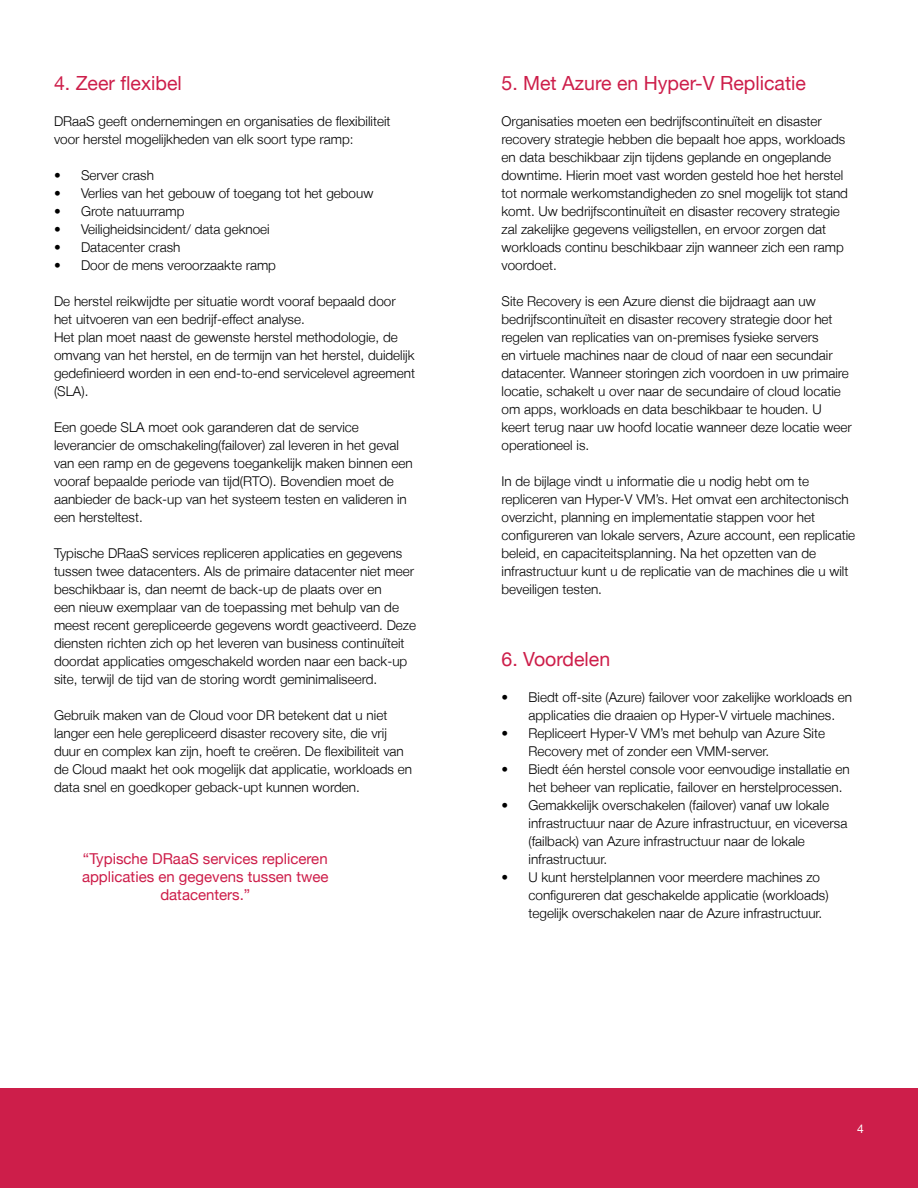
<style>
.page{position:relative;width:918px;height:1188px;background:#fff}
.page>*{position:absolute;margin:0;border:0;box-sizing:border-box;transform-origin:0 0}
.t1{font:19.5px "Helvetica Neue";color:#cd1e4a}
.t2{font:15px/18px "Helvetica Neue";color:#cd1e4a;text-align:center}
.t3{font:300 13.5px/18px "Helvetica Neue";color:#000}
.t4{font:12px "Helvetica Neue";color:#fff}
</style>
<div class="page">
<div style="left:1px;top:1088px;width:917px;height:99px;background:#cd1e4a"></div>
<h1 class="t1" style="left:54px;top:69px;width:129px">4. Zeer flexibel</h1>
<p class="t3" style="left:54px;top:112px;width:338px">DRaaS geeft ondernemingen en organisaties de flexibiliteit voor herstel mogelijkheden van elk soort type ramp:</p>
<p class="t3" style="left:54px;top:166px;width:102px">• Server crash</p>
<p class="t3" style="left:54px;top:184px;width:321px">• Verlies van het gebouw of toegang tot het gebouw</p>
<p class="t3" style="left:54px;top:202px;width:132px">• Grote natuurramp</p>
<p class="t3" style="left:54px;top:220px;width:217px">• Veiligheidsincident/ data geknoei</p>
<p class="t3" style="left:54px;top:238px;width:128px">• Datacenter crash</p>
<p class="t3" style="left:54px;top:256px;width:224px">• Door de mens veroorzaakte ramp</p>
<p class="t3" style="left:54px;top:292px;width:363px">De herstel reikwijdte per situatie wordt vooraf bepaald door het uitvoeren van een bedrijf-effect analyse.<br>Het plan moet naast de gewenste herstel methodologie, de omvang van het herstel, en de termijn van het herstel, duidelijk gedefinieerd worden in een end-to-end servicelevel agreement (SLA).</p>
<p class="t3" style="left:54px;top:418px;width:360px">Een goede SLA moet ook garanderen dat de service leverancier de omschakeling(failover) zal leveren in het geval van een ramp en de gegevens toegankelijk maken binnen een vooraf bepaalde periode van tijd(RTO). Bovendien moet de aanbieder de back-up van het systeem testen en valideren in een hersteltest.</p>
<p class="t3" style="left:54px;top:544px;width:364px">Typische DRaaS services repliceren applicaties en gegevens tussen twee datacenters. Als de primaire datacenter niet meer beschikbaar is, dan neemt de back-up de plaats over en<br>een nieuw exemplaar van de toepassing met behulp van de meest recent gerepliceerde gegevens wordt geactiveerd. Deze diensten richten zich op het leveren van business continuïteit doordat applicaties omgeschakeld worden naar een back-up site, terwijl de tijd van de storing wordt geminimaliseerd.</p>
<p class="t3" style="left:54px;top:706px;width:360px">Gebruik maken van de Cloud voor DR betekent dat u niet langer een hele gerepliceerd disaster recovery site, die vrij duur en complex kan zijn, hoeft te creëren. De flexibiliteit van de Cloud maakt het ook mogelijk dat applicatie, workloads en data snel en goedkoper geback-upt kunnen worden.</p>
<p class="t2" style="left:82px;top:851px;width:248px">“Typische DRaaS services repliceren applicaties en gegevens tussen twee datacenters.”</p>
<h1 class="t1" style="left:502px;top:69px;width:306px">5. Met Azure en Hyper-V Replicatie</h1>
<p class="t3" style="left:502px;top:112px;width:348px">Organisaties moeten een bedrijfscontinuïteit en disaster recovery strategie hebben die bepaalt hoe apps, workloads en data beschikbaar zijn tijdens geplande en ongeplande downtime. Hierin moet vast worden gesteld hoe het herstel tot normale werkomstandigheden zo snel mogelijk tot stand komt. Uw bedrijfscontinuïteit en disaster recovery strategie zal zakelijke gegevens veiligstellen, en ervoor zorgen dat workloads continu beschikbaar zijn wanneer zich een ramp voordoet.</p>
<p class="t3" style="left:502px;top:292px;width:352px">Site Recovery is een Azure dienst die bijdraagt aan uw bedrijfscontinuïteit en disaster recovery strategie door het regelen van replicaties van on-premises fysieke servers<br>en virtuele machines naar de cloud of naar een secundair datacenter. Wanneer storingen zich voordoen in uw primaire locatie, schakelt u over naar de secundaire of cloud locatie om apps, workloads en data beschikbaar te houden. U keert terug naar uw hoofd locatie wanneer deze locatie weer operationeel is.</p>
<p class="t3" style="left:502px;top:472px;width:355px">In de bijlage vindt u informatie die u nodig hebt om te repliceren van Hyper-V VM’s. Het omvat een architectonisch overzicht, planning en implementatie stappen voor het configureren van lokale servers, Azure account, een replicatie beleid, en capaciteitsplanning. Na het opzetten van de infrastructuur kunt u de replicatie van de machines die u wilt beveiligen testen.</p>
<h1 class="t1" style="left:502px;top:645px;width:110px">6. Voordelen</h1>
<p class="t3" style="left:529px;top:688px;width:325px;text-indent:-27px">• Biedt off-site (Azure) failover voor zakelijke workloads en applicaties die draaien op Hyper-V virtuele machines.</p>
<p class="t3" style="left:529px;top:724px;width:298px;text-indent:-27px">• Repliceert Hyper-V VM’s met behulp van Azure Site<br>Recovery met of zonder een VMM-server.</p>
<p class="t3" style="left:529px;top:760px;width:323px;text-indent:-27px">• Biedt één herstel console voor eenvoudige installatie en het beheer van replicatie, failover en herstelprocessen.</p>
<p class="t3" style="left:529px;top:796px;width:320px;text-indent:-27px">• Gemakkelijk overschakelen (failover) vanaf uw lokale infrastructuur naar de Azure infrastructuur, en viceversa (failback) van Azure infrastructuur naar de lokale infrastructuur.</p>
<p class="t3" style="left:529px;top:868px;width:302px;text-indent:-27px">• U kunt herstelplannen voor meerdere machines zo configureren dat geschakelde applicatie (workloads) tegelijk overschakelen naar de Azure infrastructuur.</p>
<p class="t4" style="left:857px;top:1120px;width:8px">4</p>
</div>
